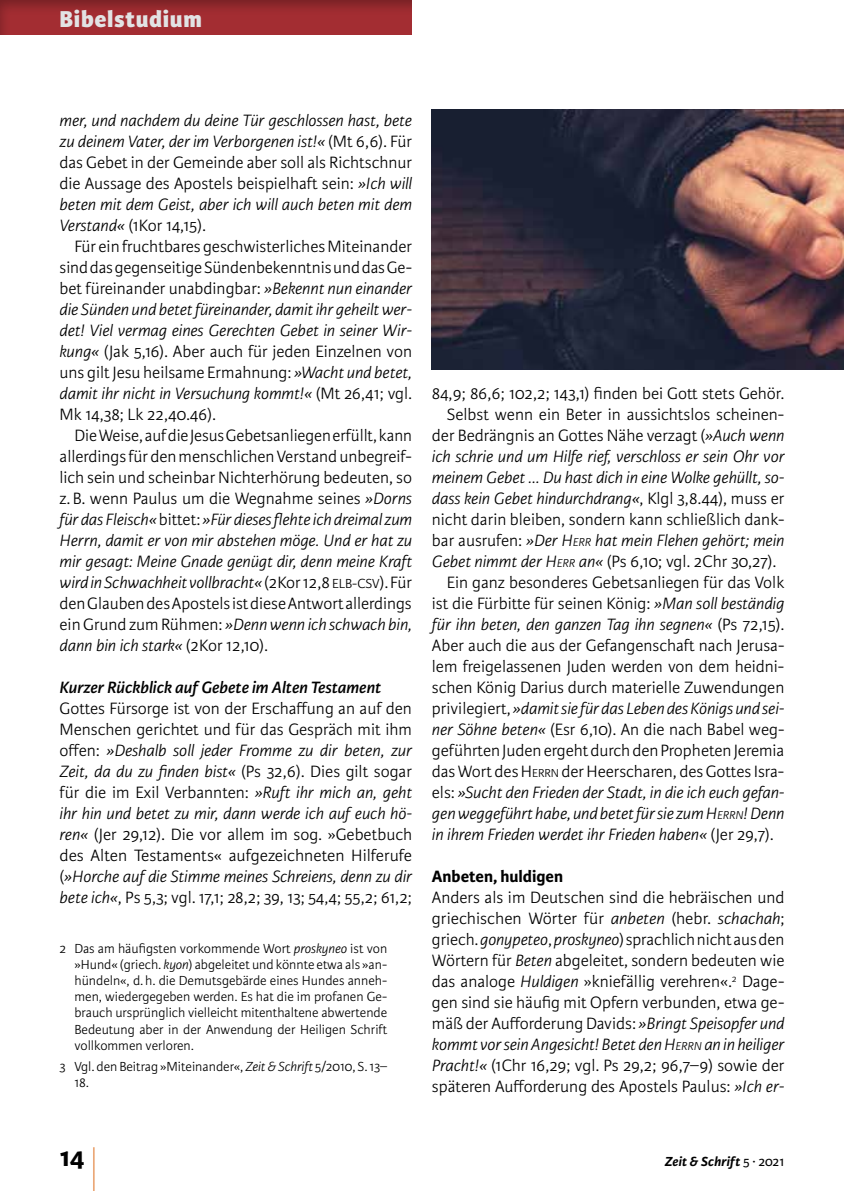
<style>
.page{position:relative;width:844px;height:1191px;background:#fff}
.page>*{position:absolute;margin:0;border:0;box-sizing:border-box;transform-origin:0 0}
.t1{font:300 59.5px "Karmina Sans Basic";color:#df7427;scale:.29 1}
.t2{font:700 28px "Karmina Sans Basic";color:#000}
.t3{font:800 24.5px "Karmina Sans Basic";letter-spacing:.025em;color:#e2e3e4}
.t4{font:300 17.5px/21px "Karmina Sans Basic";color:#000;text-align:justify}
.t5{font:italic 300 17.5px/21px "Karmina Sans Basic";color:#000;text-align:justify}
.t6{font:italic 600 17.5px "Karmina Sans Basic";color:#000}
.t7{font:700 17.5px "Karmina Sans Basic";color:#000}
.t8{font:300 14px/16.1px "Karmina Sans Basic";color:#000;text-align:justify}
.t9{font:italic 700 14px "Karmina Sans Basic";letter-spacing:.015em;color:#000}
.s1{font-style:normal}
.s2{font-style:italic}
.s3{font-size:14px}
.s4{font-style:inherit}
.s5{font-size:12.25px}
.s6{font-style:italic;font-size:12.25px}
.s7{font-weight:400;font-style:normal}
</style>
<div class="page">
<img style="left:432px;top:109px;width:411px;height:261px">
<div style="left:0;top:0;width:413px;height:35px;background:#000;opacity:.3"></div>
<h3 class="t3" style="left:60px;top:4px;width:144px">Bibelstudium</h3>
<p class="t5" style="left:60px;top:110px;width:354px">mer, und nachdem du deine Tür geschlossen hast, bete zu deinem Vater, der im Verborgenen ist!« <span class="s1">(Mt 6,6). Für das Gebet in der Gemeinde aber soll als Richtschnur die Aussage des Apostels beispielhaft sein:</span> »Ich will beten mit dem Geist, aber ich will auch beten mit dem Verstand« <span class="s1">(1Kor 14,15).</span></p>
<p class="t4" style="left:60px;top:236px;width:354px;text-indent:15px">Für ein fruchtbares geschwisterliches Miteinander sind das gegenseitige Sündenbekenntnis und das Ge&shy;bet füreinander unabdingbar: <span class="s2">»Bekennt nun einander die Sünden und betet füreinander, damit ihr geheilt wer&shy;det! Viel vermag eines Gerechten Gebet in seiner Wir&shy;kung«</span> (Jak 5,16). Aber auch für jeden Einzelnen von uns gilt Jesu heilsame Ermahnung: <span class="s2">»Wacht und betet, damit ihr nicht in Versuchung kommt!«</span> (Mt 26,41; vgl.<br>Mk 14,38; Lk 22,40.46).</p>
<p class="t4" style="left:60px;top:425px;width:354px;text-indent:15px">Die Weise, auf die Jesus Gebetsanliegen erfüllt, kann allerdings für den menschlichen Verstand unbegreif&shy;lich sein und scheinbar Nichterhörung bedeuten, so z.B. wenn Paulus um die Wegnahme seines <span class="s2">»Dorns für das Fleisch«</span> bittet: <span class="s2">»Für dieses flehte ich dreimal zum Herrn, damit er von mir abstehen möge. Und er hat zu mir gesagt: Meine Gnade genügt dir, denn meine Kraft wird in Schwachheit vollbracht«</span> (2Kor 12,8 <span class="s3">ELB-CSV</span>). Für den Glauben des Apostels ist diese Antwort allerdings ein Grund zum Rühmen: <span class="s2">»Denn wenn ich schwach bin, dann bin ich stark«</span> (2Kor 12,10).</p>
<p class="t6" style="left:60px;top:678px;width:323px">Kurzer Rückblick auf Gebete im Alten Testament</p>
<p class="t4" style="left:60px;top:698px;width:354px">Gottes Fürsorge ist von der Erschaffung an auf den Menschen gerichtet und für das Gespräch mit ihm offen: <span class="s2">»Deshalb soll jeder Fromme zu dir beten, zur Zeit, da du zu finden bist«</span> (Ps 32,6). Dies gilt sogar für die im Exil Verbannten: <span class="s2">»Ruft ihr mich an, geht ihr hin und betet zu mir, dann werde ich auf euch hö&shy;ren«</span> (Jer 29,12). Die vor allem im sog. »Gebetbuch des Alten Testaments« aufgezeichneten Hilferufe (<span class="s2">»Horche auf die Stimme meines Schreiens, denn zu dir bete ich«</span>, Ps 5,3; vgl. 17,1; 28,2; 39, 13; 54,4; 55,2; 61,2;</p>
<p class="t8" style="left:74px;top:940px;width:314px;text-indent:-15px">2 Das am häufigsten vorkommende Wort <span class="s2">proskyneo</span> ist von »Hund« (griech. <span class="s2">kyon</span>) abgeleitet und könnte etwa als »an&shy;hündeln«, d.h. die Demutsgebärde eines Hundes anneh&shy;men, wiedergegeben werden. Es hat die im profanen Ge&shy;brauch ursprünglich vielleicht mitenthaltene abwertende Bedeutung aber in der Anwendung der Heiligen Schrift vollkommen verloren.</p>
<p class="t8" style="left:74px;top:1058px;width:314px;text-indent:-15px">3 Vgl. den Beitrag »Miteinander«, <span class="s2">Zeit &amp; Schrift</span> 5/2010, S. 13–<br>18.</p>
<p class="t4" style="left:432px;top:383px;width:354px">84,9; 86,6; 102,2; 143,1) finden bei Gott stets Gehör.</p>
<p class="t4" style="left:446px;top:404px;width:339px">Selbst wenn ein Beter in aussichtslos scheinen-</p>
<p class="t4" style="left:432px;top:425px;width:354px">der Bedrängnis an Gottes Nähe verzagt (<span class="s2">»Auch wenn</span></p>
<p class="t5" style="left:432px;top:446px;width:354px">ich schrie und um Hilfe rief, verschloss er sein Ohr vor</p>
<p class="t5" style="left:432px;top:467px;width:354px">meinem Gebet … Du hast dich in eine Wolke gehüllt, so-</p>
<p class="t5" style="left:432px;top:488px;width:354px">dass kein Gebet hindurchdrang«<span class="s1">, Klgl 3,8.44), muss er</span></p>
<p class="t4" style="left:432px;top:509px;width:354px">nicht darin bleiben, sondern kann schließlich dank-</p>
<p class="t5" style="left:432px;top:530px;width:354px"><span class="s1">bar ausrufen:</span> »Der <span class="s4">H</span><span class="s5">ERR</span> hat mein Flehen gehört; mein</p>
<p class="t4" style="left:432px;top:551px;width:346px"><span class="s2">Gebet nimmt der</span> <span class="s2">H</span><span class="s6">ERR</span> <span class="s2">an«</span> (Ps 6,10; vgl. 2Chr 30,27).</p>
<p class="t4" style="left:446px;top:572px;width:339px">Ein ganz besonderes Gebetsanliegen für das Volk</p>
<p class="t4" style="left:432px;top:593px;width:354px">ist die Fürbitte für seinen König: <span class="s2">»Man soll beständig</span></p>
<p class="t5" style="left:432px;top:614px;width:354px">für ihn beten, den ganzen Tag ihn segnen« <span class="s1">(Ps 72,15).</span></p>
<p class="t4" style="left:432px;top:635px;width:354px">Aber auch die aus der Gefangenschaft nach Jerusa-</p>
<p class="t4" style="left:432px;top:656px;width:354px">lem freigelassenen Juden werden von dem heidni-</p>
<p class="t4" style="left:432px;top:677px;width:354px">schen König Darius durch materielle Zuwendungen</p>
<p class="t5" style="left:432px;top:698px;width:354px"><span class="s1">privilegiert,</span> »damit sie für das Leben des Königs und sei-</p>
<p class="t4" style="left:432px;top:719px;width:354px"><span class="s2">ner Söhne beten«</span> (Esr 6,10). An die nach Babel weg-</p>
<p class="t4" style="left:432px;top:740px;width:354px">geführten Juden ergeht durch den Propheten Jeremia</p>
<p class="t4" style="left:432px;top:761px;width:354px">das Wort des <span class="s4">H</span><span class="s5">ERRN</span> der Heerscharen, des Gottes Isra-</p>
<p class="t5" style="left:432px;top:782px;width:354px"><span class="s1">els:</span> »Sucht den Frieden der Stadt, in die ich euch gefan-</p>
<p class="t5" style="left:432px;top:803px;width:354px">gen weggeführt habe, und betet für sie zum <span class="s4">H</span><span class="s5">ERRN</span>! Denn</p>
<p class="t5" style="left:432px;top:824px;width:343px">in ihrem Frieden werdet ihr Frieden haben« <span class="s1">(Jer 29,7).</span></p>
<p class="t7" style="left:432px;top:866px;width:133px">Anbeten, huldigen</p>
<p class="t4" style="left:432px;top:887px;width:354px">Anders als im Deutschen sind die hebräischen und griechischen Wörter für <span class="s2">anbeten</span> (hebr. <span class="s2">schachah</span>; griech. <span class="s2">gonypeteo</span>, <span class="s2">proskyneo</span>) sprachlich nicht aus den Wörtern für <span class="s2">Beten</span> abgeleitet, sondern bedeuten wie das analoge <span class="s2">Huldigen</span> »kniefällig verehren«.<sup>2</sup> Dage&shy;gen sind sie häufig mit Opfern verbunden, etwa ge&shy;mäß der Aufforderung Davids: <span class="s2">»Bringt Speisopfer und kommt vor sein Angesicht! Betet den</span> <span class="s2">H</span><span class="s6">ERRN</span> <span class="s2">an in heiliger Pracht!«</span> (1Chr 16,29; vgl. Ps 29,2; 96,7–9) sowie der späteren Aufforderung des Apostels Paulus: <span class="s2">»Ich er-</span></p>
<h2 class="t2" style="left:60px;top:1141px;width:27px">14</h2>
<h1 class="t1" style="left:92px;top:1140px;width:17px">|</h1>
<p class="t9" style="left:664px;top:1153px;width:121px">Zeit &amp; Schrift <span class="s7">5 ∙ 2021</span></p>
</div>
